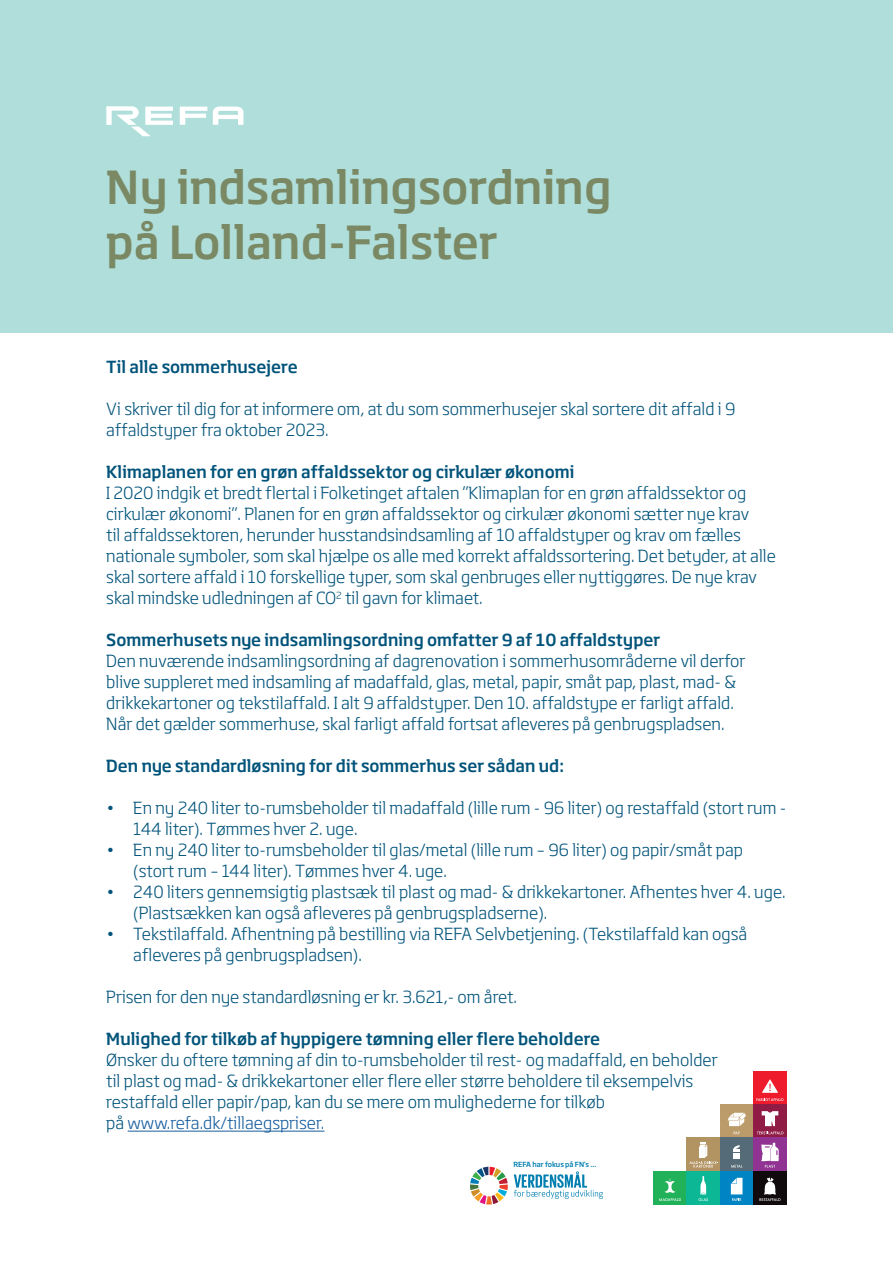
<style>
.page{position:relative;width:893px;height:1263px;background:#fff}
.page>*{position:absolute;margin:0;border:0;box-sizing:border-box;transform-origin:0 0}
.t1{font:500 45px "REF Aoverskrift";color:#7a8863}
.t2{font:300 16.5px/21px "REF Aoverskrift";color:#00537a}
.t3{font:500 16.5px "REF Aoverskrift";color:#00537a}
.t4{font:300 16.5px "REF Aoverskrift";color:#175d9e}
.TOC_body_text{font:500 6.9px "REF Aoverskrift";color:#007eb0}
.s1{color:#00537a}
</style>
<div class="page">
<div style="left:0;top:0;width:893px;height:332px;background:#afdedb"></div>
<svg style="left:106px;top:106px;width:67px;height:30px"></svg>
<svg style="left:180px;top:107px;width:27px;height:18px"></svg>
<svg style="left:213px;top:107px;width:30px;height:18px"></svg>
<hr style="left:128px;top:1131px;width:196px;height:1px;background:#175d9e">
<svg style="left:470px;top:1167px;width:38px;height:37px"></svg>
<svg style="left:514px;top:1171px;width:89px;height:28px"></svg>
<div style="left:753px;top:1071px;width:34px;height:33px;background:#ee1b2d"></div>
<svg style="left:756px;top:1079px;width:27px;height:22px"></svg>
<div style="left:720px;top:1104px;width:33px;height:34px;background:#bb9b69"></div>
<svg style="left:728px;top:1113px;width:18px;height:21px"></svg>
<div style="left:687px;top:1138px;width:33px;height:33px;background:#b29362"></div>
<svg style="left:690px;top:1143px;width:28px;height:25px"></svg>
<div style="left:753px;top:1104px;width:34px;height:34px;background:#901c45"></div>
<svg style="left:757px;top:1111px;width:26px;height:23px"></svg>
<div style="left:720px;top:1138px;width:33px;height:33px;background:#556c78"></div>
<svg style="left:731px;top:1165px;width:11px;height:3px"></svg>
<svg style="left:733px;top:1145px;width:7px;height:14px"></svg>
<div style="left:753px;top:1138px;width:34px;height:33px;background:#903393"></div>
<svg style="left:761px;top:1143px;width:18px;height:25px"></svg>
<div style="left:653px;top:1171px;width:34px;height:33px;background:#21b259"></div>
<svg style="left:659px;top:1179px;width:22px;height:22px"></svg>
<div style="left:687px;top:1171px;width:33px;height:33px;background:#0cb795"></div>
<svg style="left:698px;top:1176px;width:10px;height:25px"></svg>
<div style="left:720px;top:1171px;width:33px;height:33px;background:#0084c3"></div>
<svg style="left:731px;top:1178px;width:11px;height:23px"></svg>
<div style="left:753px;top:1171px;width:34px;height:33px;background:#110a0c"></div>
<svg style="left:759px;top:1177px;width:21px;height:24px"></svg>
<p class="t1" style="left:106px;top:152px;width:507px">Ny indsamlingsordning</p>
<p class="t1" style="left:106px;top:207px;width:393px">på Lolland-Falster</p>
<p class="t3" style="left:106px;top:354px;width:193px">Til alle sommerhusejere</p>
<p class="t2" style="left:106px;top:398px;width:631px">Vi skriver til dig for at informere om, at du som sommerhusejer skal sortere dit affald i 9 affaldstyper fra oktober 2023.</p>
<p class="t3" style="left:106px;top:459px;width:470px">Klimaplanen for en grøn affaldssektor og cirkulær økonomi</p>
<p class="t2" style="left:106px;top:482px;width:671px">I 2020 indgik et bredt flertal i Folketinget aftalen ”Klimaplan for en grøn affaldssektor og cirkulær økonomi”. Planen for en grøn affaldssektor og cirkulær økonomi sætter nye krav<br>til affaldssektoren, herunder husstandsindsamling af 10 affaldstyper og krav om fælles nationale symboler, som skal hjælpe os alle med korrekt affaldssortering. Det betyder, at alle skal sortere affald i 10 forskellige typer, som skal genbruges eller nyttiggøres. De nye krav skal mindske udledningen af CO<sup>2</sup> til gavn for klimaet.</p>
<p class="t3" style="left:106px;top:627px;width:555px">Sommerhusets nye indsamlingsordning omfatter 9 af 10 affaldstyper</p>
<p class="t2" style="left:106px;top:650px;width:641px">Den nuværende indsamlingsordning af dagrenovation i sommerhusområderne vil derfor blive suppleret med indsamling af madaffald, glas, metal, papir, småt pap, plast, mad- &amp; drikkekartoner og tekstilaffald. I alt 9 affaldstyper. Den 10. affaldstype er farligt affald.</p>
<p class="t2" style="left:106px;top:713px;width:620px">Når det gælder sommerhuse, skal farligt affald fortsat afleveres på genbrugspladsen.</p>
<p class="t3" style="left:106px;top:753px;width:459px">Den nye standardløsning for dit sommerhus ser sådan ud:</p>
<p class="t2" style="left:133px;top:797px;width:654px;text-indent:-27px">• En ny 240 liter to-rumsbeholder til madaffald (lille rum - 96 liter) og restaffald (stort rum -<br>144 liter). Tømmes hver 2. uge.</p>
<p class="t2" style="left:133px;top:839px;width:611px;text-indent:-27px">• En ny 240 liter to-rumsbeholder til glas/metal (lille rum – 96 liter) og papir/småt pap (stort rum – 144 liter). Tømmes hver 4. uge.</p>
<p class="t2" style="left:133px;top:881px;width:654px;text-indent:-27px">• 240 liters gennemsigtig plastsæk til plast og mad- &amp; drikkekartoner. Afhentes hver 4. uge. (Plastsækken kan også afleveres på genbrugspladserne).</p>
<p class="t2" style="left:133px;top:923px;width:615px;text-indent:-27px">• Tekstilaffald. Afhentning på bestilling via REFA Selvbetjening. (Tekstilaffald kan også afleveres på genbrugspladsen).</p>
<p class="t2" style="left:106px;top:986px;width:412px">Prisen for den nye standardløsning er kr. 3.621,- om året.</p>
<p class="t3" style="left:106px;top:1026px;width:495px">Mulighed for tilkøb af hyppigere tømning eller flere beholdere</p>
<p class="t2" style="left:106px;top:1049px;width:613px">Ønsker du oftere tømning af din to-rumsbeholder til rest- og madaffald, en beholder</p>
<p class="t2" style="left:106px;top:1070px;width:588px">til plast og mad- &amp; drikkekartoner eller flere eller større beholdere til eksempelvis</p>
<p class="t2" style="left:106px;top:1091px;width:500px">restaffald eller papir/pap, kan du se mere om mulighederne for tilkøb</p>
<p class="t4" style="left:106px;top:1110px;width:220px"><span class="s1">på</span> www.refa.dk/tillaegspriser.</p>
<p class="TOC_body_text" style="left:513px;top:1159px;width:84px">REFA har fokus på FN’s ...</p>
</div>
